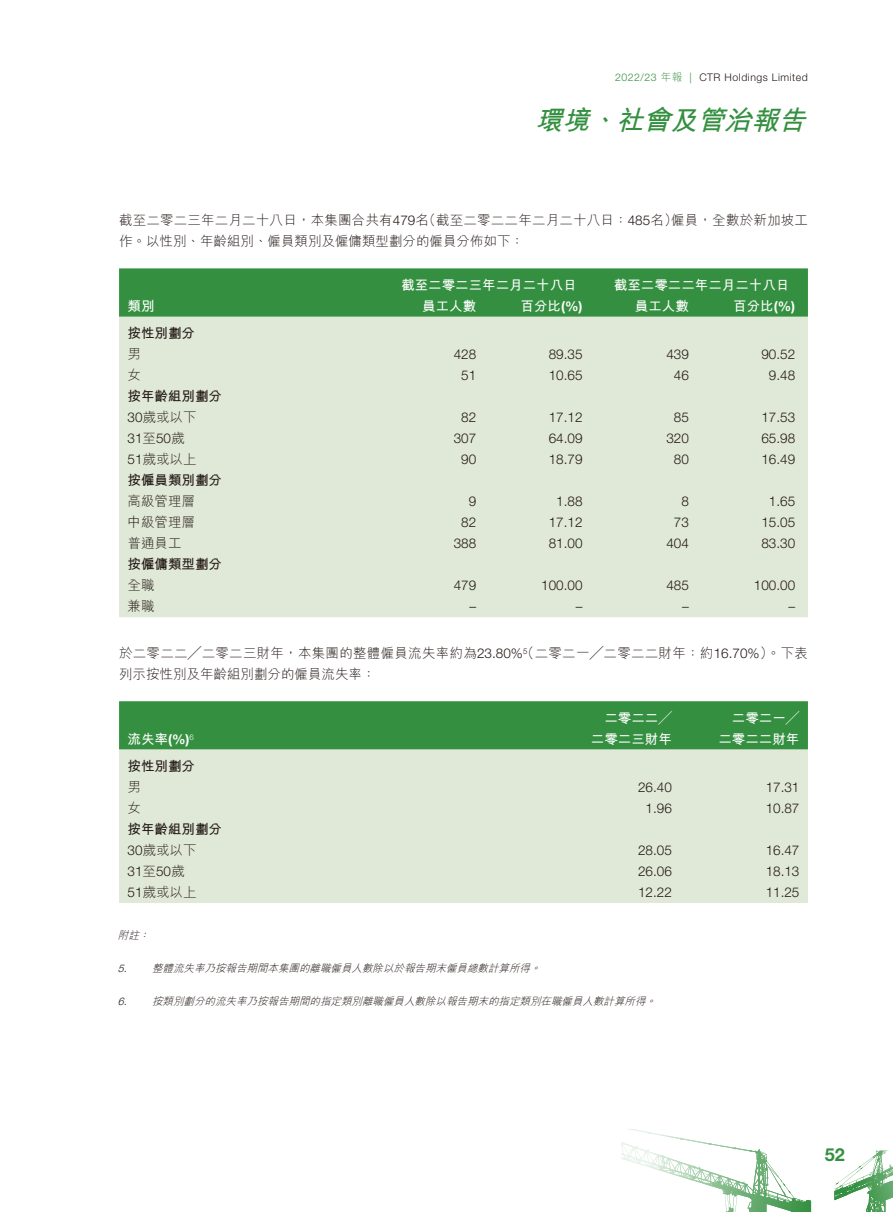
<style>
.page{position:relative;width:893px;height:1212px;background:#fff}
.page>*{position:absolute;margin:0;border:0;box-sizing:border-box;transform-origin:0 0}
.t1{font:italic 700 27px "M Hei HK";color:#349040}
.t2{font:700 18px "Helvetica Neue LT Std";color:#349040}
.t3{font:300 13.5px/21px "M Hei HK";letter-spacing:.015em;color:#231916}
.t4{font:300 13.5px "Helvetica Neue LT Std";color:#231916}
.t5{font:700 13.5px/21px "M Hei HK";color:#fff;text-align:right}
.t6{font:700 13.5px/21px "M Hei HK";color:#231916}
.t7{font:italic 300 10.5px "M Hei HK";color:#231916}
.t8{font:300 10.5px "Helvetica Neue LT Std";letter-spacing:.05em;color:#231916}
.t9{font:300 10.5px "Helvetica Neue LT Std";letter-spacing:.05em;color:#349040}
.t10{font:italic 300 10.5px "Helvetica Neue LT Std";color:#231916}
.t11{font:300 7.8px "Helvetica Neue LT Std";color:#fff}
.t12{font:300 7.8px "Helvetica Neue LT Std";color:#231916}
.s1{font-family:"M Hei HK"}
.s2{font-family:"Helvetica Neue LT Std"}
.s3{font-family:"Helvetica Neue LT Std";font-weight:300}
.s4{font-weight:300}
.s5{font-weight:700;font-size:13.5px}
</style>
<div class="page">
<svg style="left:621px;top:1129px;width:191px;height:83px"></svg>
<svg style="left:834px;top:1150px;width:59px;height:62px"></svg>
<div style="left:119px;top:268px;width:689px;height:49px;background:#349040"></div>
<div style="left:119px;top:317px;width:689px;height:300px;background:#e0e8d7"></div>
<div style="left:119px;top:701px;width:689px;height:49px;background:#349040"></div>
<div style="left:119px;top:750px;width:689px;height:153px;background:#e0e8d7"></div>
<p class="t9" style="left:615px;top:70px;width:69px">2022/23 <span class="s1">年報</span></p>
<p class="t9" style="left:690px;top:70px;width:4px">|</p>
<p class="t8" style="left:699px;top:70px;width:110px">CTR Holdings Limited</p>
<h1 class="t1" style="left:535px;top:101px;width:65px">環境</h1>
<h1 class="t1" style="left:616px;top:101px;width:200px">社會及管治報告</h1>
<h1 class="t1" style="left:589px;top:101px;width:38px">、</h1>
<p class="t3" style="left:119px;top:209px;width:560px">截至二零二三年二月二十八日，本集團合共有<span class="s2">479</span> （名截至二零二二年二月二十八日：<span class="s2">485</span>名）作。以性別、年齡組別、僱員類別及僱傭類型劃分的僱員分佈如下：</p>
<p class="t5" style="left:614px;top:273px;width:177px">截至二零二二年二月二十八日</p>
<p class="t3" style="left:671px;top:209px;width:138px">僱員，全數於新加坡工</p>
<p class="t5" style="left:401px;top:273px;width:177px">截至二零二三年二月二十八日</p>
<p class="t5" style="left:128px;top:294px;width:28px">類別</p>
<p class="t6" style="left:128px;top:322px;width:69px">按性別劃分</p>
<p class="t5" style="left:422px;top:294px;width:55px">員工人數</p>
<p class="t5" style="left:521px;top:294px;width:63px">百分比 <span class="s2">%( )</span></p>
<p class="t5" style="left:635px;top:294px;width:55px">員工人數</p>
<p class="t5" style="left:733px;top:294px;width:63px">百分比 <span class="s2">%) (</span></p>
<p class="t3" style="left:128px;top:344px;width:15px">男</p>
<p class="t4" style="left:454px;top:346px;width:24px">428</p>
<p class="t4" style="left:549px;top:346px;width:35px">89.35</p>
<p class="t4" style="left:666px;top:346px;width:24px">439</p>
<p class="t4" style="left:761px;top:346px;width:35px">90.52</p>
<p class="t3" style="left:128px;top:365px;width:15px">女</p>
<p class="t6" style="left:128px;top:385px;width:96px">按年齡組別劃分</p>
<p class="t4" style="left:461px;top:367px;width:17px">51</p>
<p class="t4" style="left:549px;top:367px;width:35px">10.65</p>
<p class="t4" style="left:674px;top:367px;width:17px">46</p>
<p class="t4" style="left:769px;top:367px;width:28px">9.48</p>
<p class="t3" style="left:128px;top:407px;width:71px"><span class="s2">30</span>歲或以下</p>
<p class="t4" style="left:461px;top:409px;width:17px">82</p>
<p class="t4" style="left:549px;top:409px;width:35px">17.12</p>
<p class="t4" style="left:674px;top:409px;width:17px">85</p>
<p class="t4" style="left:761px;top:409px;width:35px">17.53</p>
<p class="t4" style="left:128px;top:430px;width:59px">31<span class="s1">至</span>50<span class="s1">歲</span></p>
<p class="t4" style="left:454px;top:430px;width:24px">307</p>
<p class="t4" style="left:549px;top:430px;width:35px">64.09</p>
<p class="t4" style="left:666px;top:430px;width:24px">320</p>
<p class="t4" style="left:761px;top:430px;width:35px">65.98</p>
<p class="t6" style="left:128px;top:448px;width:96px"><span class="s3">51</span><span class="s4">歲或以上<br></span>按僱員類別劃分</p>
<p class="t4" style="left:461px;top:451px;width:17px">90</p>
<p class="t4" style="left:549px;top:451px;width:35px">18.79</p>
<p class="t4" style="left:674px;top:451px;width:17px">80</p>
<p class="t4" style="left:761px;top:451px;width:35px">16.49</p>
<p class="t3" style="left:128px;top:491px;width:69px">高級管理層</p>
<p class="t4" style="left:469px;top:493px;width:9px">9</p>
<p class="t4" style="left:556px;top:493px;width:28px">1.88</p>
<p class="t4" style="left:681px;top:493px;width:9px">8</p>
<p class="t4" style="left:769px;top:493px;width:28px">1.65</p>
<p class="t3" style="left:128px;top:512px;width:69px">中級管理層</p>
<p class="t4" style="left:461px;top:514px;width:17px">82</p>
<p class="t4" style="left:549px;top:514px;width:35px">17.12</p>
<p class="t4" style="left:674px;top:514px;width:17px">73</p>
<p class="t4" style="left:761px;top:514px;width:35px">15.05</p>
<p class="t3" style="left:128px;top:533px;width:55px">普通員工</p>
<p class="t6" style="left:128px;top:553px;width:96px">按僱傭類型劃分</p>
<p class="t4" style="left:454px;top:535px;width:24px">388</p>
<p class="t4" style="left:549px;top:535px;width:35px">81.00</p>
<p class="t4" style="left:666px;top:535px;width:24px">404</p>
<p class="t4" style="left:761px;top:535px;width:35px">83.30</p>
<p class="t3" style="left:128px;top:575px;width:28px">全職</p>
<p class="t4" style="left:454px;top:577px;width:24px">479</p>
<p class="t4" style="left:541px;top:577px;width:43px">100.00</p>
<p class="t4" style="left:666px;top:577px;width:24px">485</p>
<p class="t4" style="left:754px;top:577px;width:43px">100.00</p>
<p class="t3" style="left:128px;top:596px;width:28px">兼職</p>
<p class="t3" style="left:119px;top:642px;width:690px">於二零二二╱二零二三財年，本集團的整體僱員流失率約為<span class="s2">23.80%</span>（二零二一╱二零二二財年：約<span class="s2">16.70%</span>）。下表</p>
<p class="t4" style="left:469px;top:598px;width:8px">–</p>
<p class="t4" style="left:576px;top:598px;width:8px">–</p>
<p class="t4" style="left:682px;top:598px;width:8px">–</p>
<p class="t4" style="left:788px;top:598px;width:8px">–</p>
<p class="t12" style="left:523px;top:646px;width:6px">5</p>
<p class="t3" style="left:119px;top:663px;width:258px">列示按性別及年齡組別劃分的僱員流失率：</p>
<p class="t5" style="left:128px;top:727px;width:59px">流失率 <span class="s2">%)</span></p>
<p class="t11" style="left:186px;top:732px;width:10px">6<span class="s5">(</span></p>
<p class="t6" style="left:128px;top:754px;width:69px">按性別劃分</p>
<p class="t3" style="left:128px;top:776px;width:15px">男</p>
<p class="t3" style="left:128px;top:797px;width:15px">女</p>
<p class="t6" style="left:128px;top:817px;width:96px">按年齡組別劃分</p>
<p class="t3" style="left:128px;top:839px;width:71px"><span class="s2">30</span>歲或以下</p>
<p class="t4" style="left:128px;top:863px;width:59px">31<span class="s1">至</span>50<span class="s1">歲</span></p>
<p class="t3" style="left:128px;top:881px;width:71px"><span class="s2">51</span>歲或以上</p>
<p class="t7" style="left:139px;top:930px;width:15px">：</p>
<p class="t7" style="left:118px;top:930px;width:25px">附註</p>
<p class="t10" style="left:118px;top:962px;width:14px">5.</p>
<p class="t7" style="left:152px;top:963px;width:382px">整體流失率乃按報告期間本集團的離職僱員人數除以於報告期末僱員總數計算所得</p>
<p class="t7" style="left:530px;top:963px;width:15px">。</p>
<p class="t5" style="left:591px;top:706px;width:82px">二零二二╱二零二三財年</p>
<p class="t5" style="left:718px;top:706px;width:82px">二零二一╱二零二二財年</p>
<p class="t4" style="left:638px;top:779px;width:35px">26.40</p>
<p class="t4" style="left:766px;top:779px;width:35px">17.31</p>
<p class="t4" style="left:646px;top:800px;width:28px">1.96</p>
<p class="t4" style="left:766px;top:800px;width:35px">10.87</p>
<p class="t4" style="left:638px;top:842px;width:35px">28.05</p>
<p class="t4" style="left:766px;top:842px;width:35px">16.47</p>
<p class="t4" style="left:638px;top:863px;width:35px">26.06</p>
<p class="t4" style="left:766px;top:863px;width:35px">18.13</p>
<p class="t4" style="left:638px;top:884px;width:35px">12.22</p>
<p class="t4" style="left:766px;top:884px;width:35px">11.25</p>
<p class="t10" style="left:118px;top:995px;width:14px">6.</p>
<p class="t7" style="left:152px;top:996px;width:498px">按類別劃分的流失率乃按報告期間的指定類別離職僱員人數除以報告期末的指定類別在職僱員人數計算所得</p>
<p class="t7" style="left:646px;top:996px;width:15px">。</p>
<h2 class="t2" style="left:825px;top:1143px;width:22px">52</h2>
</div>
